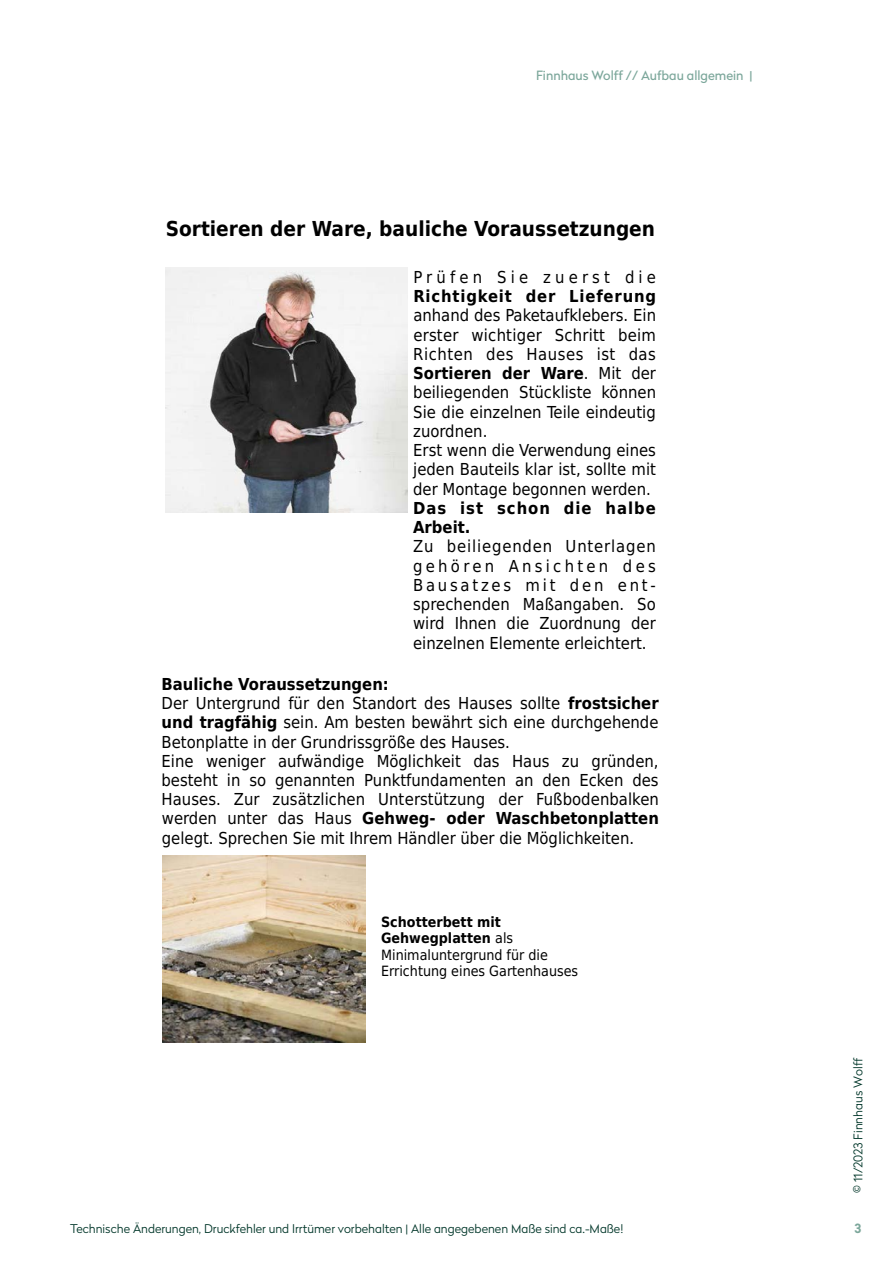
<style>
.page{position:relative;width:893px;height:1263px;background:#fff}
.page>*{position:absolute;margin:0;border:0;box-sizing:border-box;transform-origin:0 0}
.t1{font:700 20.7px "DejaVu Sans Condensed";color:#000}
.t2{font:16.5px/19.2px "DejaVu Sans Condensed";color:#000}
.t3{font:700 16.5px/19.4px "DejaVu Sans Condensed";letter-spacing:.05em;color:#000}
.t4{font:16.5px "DejaVu Sans Condensed";letter-spacing:.25em;color:#000}
.t5{font:14.1px/16.5px "DejaVu Sans Condensed";color:#000}
.t6{font:12.75px "Radikal";color:#7ca79b}
.t7{font:700 12.75px "Radikal";color:#7ca79b}
.t8{font:300 12px "Radikal";color:#003629}
.s1{font-weight:700}
</style>
<div class="page">
<img style="left:166px;top:268px;width:242px;height:245px">
<img style="left:162px;top:856px;width:204px;height:186px">
<p class="t6" style="left:536px;top:67px;width:218px">Finnhaus Wolff // Aufbau allgemein |</p>
<p class="t1" style="left:166px;top:211px;width:491px">Sortieren der Ware, bauliche Voraussetzungen</p>
<p class="t4" style="left:413px;top:264px;width:244px">Prüfen Sie zuerst die</p>
<p class="t3" style="left:413px;top:286px;width:244px">Richtigkeit der Lieferung</p>
<p class="t2" style="left:413px;top:305px;width:244px">anhand des Paketaufklebers. Ein erster wichtiger Schritt beim<br>Richten des Hauses ist das<br><span class="s1">Sortieren der Ware</span>. Mit der beiliegenden Stückliste können<br>Sie die einzelnen Teile eindeutig zuordnen.<br>Erst wenn die Verwendung eines jeden Bauteils klar ist, sollte mit der Montage begonnen werden.</p>
<p class="t3" style="left:413px;top:498px;width:244px">Das ist schon die halbe<br>Arbeit.</p>
<p class="t2" style="left:413px;top:536px;width:244px;text-align:justify">Zu beiliegenden Unterlagen gehören Ansichten des Bausatzes mit den ent&shy;sprechenden Maßangaben. So wird Ihnen die Zuordnung der einzelnen Elemente erleichtert.</p>
<p class="t2" style="left:162px;top:674px;width:499px"><span class="s1">Bauliche Voraussetzungen:<br></span>Der Untergrund für den Standort des Hauses sollte <span class="s1">frostsicher und tragfähig</span> sein. Am besten bewährt sich eine durchgehende Betonplatte in der Grundrissgröße des Hauses.<br>Eine weniger aufwändige Möglichkeit das Haus zu gründen, besteht in so genannten Punktfundamenten an den Ecken des Hauses. Zur zusätzlichen Unterstützung der Fußbodenbalken werden unter das Haus <span class="s1">Gehweg- oder Waschbetonplatten </span>gelegt. Sprechen Sie mit Ihrem Händler über die Möglichkeiten.</p>
<p class="t5" style="left:381px;top:913px;width:199px"><span class="s1">Schotterbett mit<br>Gehwegplatten</span> als<br>Minimaluntergrund für die<br>Errichtung eines Gartenhauses</p>
<p class="t8" style="left:850px;top:1193px;width:136px;rotate:-90deg">© 11/2023 Finnhaus Wolff</p>
<p class="t8" style="left:70px;top:1220px;width:555px">Technische Änderungen, Druckfehler und Irrtümer vorbehalten | Alle angegebenen Maße sind ca.-Maße!</p>
<p class="t7" style="left:854px;top:1219px;width:8px">3</p>
</div>
